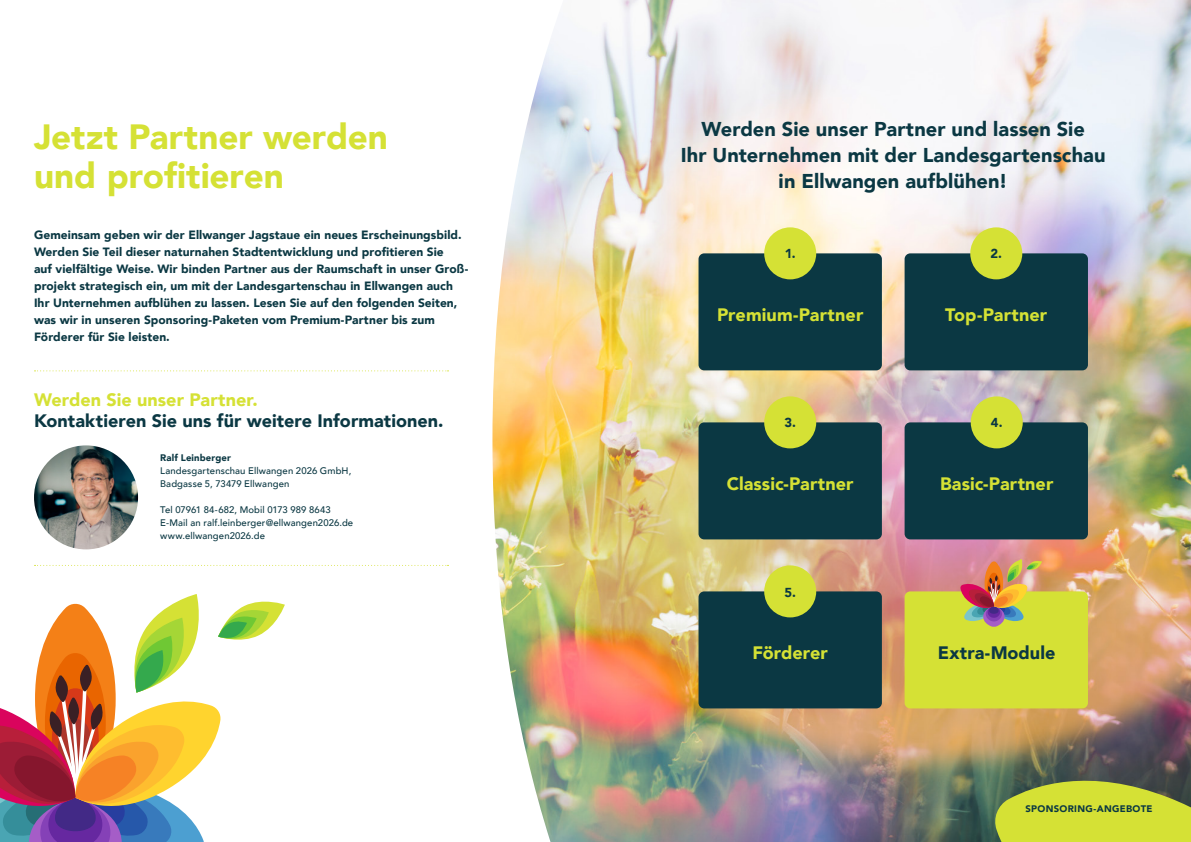
<style>
.page{position:relative;width:1191px;height:842px;background:#fff}
.page>*{position:absolute;margin:0;border:0;box-sizing:border-box;transform-origin:0 0}
.t1{font:900 35px/39px "Avenir";color:#d5e135}
.t2{font:900 20px/26px "Avenir";letter-spacing:.005em;color:#0b3843;text-align:center}
.t3{font:900 18px "Avenir";letter-spacing:.005em;color:#d5e135}
.t4{font:900 18px "Avenir";letter-spacing:.005em;color:#0b3843}
.t5{font:900 13px "Avenir";color:#0b3843}
.t6{font:900 12px/17px "Avenir";letter-spacing:.005em;color:#0b3843}
.t7{font:500 9.5px/13px "Avenir";letter-spacing:.01em;color:#0b3843}
.t8{font:900 9.5px "Avenir";letter-spacing:.025em;color:#0b3843}
</style>
<div class="page">
<img style="left:492px;top:0;width:699px;height:842px">
<svg style="left:0;top:594px;width:285px;height:248px"></svg>
<img style="left:34px;top:445px;width:104px;height:104px;border-radius:52px">
<svg style="left:35px;top:370px;width:413px;height:1px"></svg>
<svg style="left:35px;top:565px;width:413px;height:1px"></svg>
<svg style="left:992px;top:773px;width:199px;height:69px;background:#afbc3a"></svg>
<div style="left:698px;top:253px;width:184px;height:117px;background:#0b3843;border-radius:6px"></div>
<div style="left:764px;top:227px;width:52px;height:52px;background:#d5e135;border-radius:50%"></div>
<div style="left:698px;top:422px;width:184px;height:117px;background:#0b3843;border-radius:6px"></div>
<div style="left:764px;top:396px;width:52px;height:52px;background:#d5e135;border-radius:50%"></div>
<div style="left:698px;top:591px;width:184px;height:117px;background:#0b3843;border-radius:6px"></div>
<div style="left:764px;top:565px;width:52px;height:52px;background:#d5e135;border-radius:50%"></div>
<div style="left:904px;top:253px;width:184px;height:117px;background:#0b3843;border-radius:6px"></div>
<div style="left:970px;top:227px;width:52px;height:52px;background:#d5e135;border-radius:50%"></div>
<div style="left:904px;top:422px;width:184px;height:117px;background:#0b3843;border-radius:6px"></div>
<div style="left:970px;top:396px;width:52px;height:52px;background:#d5e135;border-radius:50%"></div>
<div style="left:904px;top:591px;width:184px;height:117px;background:#d5e135;border-radius:6px"></div>
<img style="left:960px;top:559px;width:82px;height:68px">
<h1 class="t1" style="left:34px;top:117px;width:355px">Jetzt Partner werden und profitieren</h1>
<h2 class="t2" style="left:681px;top:116px;width:426px">Werden Sie unser Partner und lassen Sie<br>Ihr Unternehmen mit der Landesgartenschau in Ellwangen aufblühen!</h2>
<p class="t6" style="left:34px;top:226px;width:436px">Gemeinsam geben wir der Ellwanger Jagstaue ein neues Erscheinungsbild.<br>Werden Sie Teil dieser naturnahen Stadtentwicklung und profitieren Sie<br>auf vielfältige Weise. Wir binden Partner aus der Raumschaft in unser Groß&shy;projekt strategisch ein, um mit der Landesgartenschau in Ellwangen auch Ihr Unternehmen aufblühen zu lassen. Lesen Sie auf den folgenden Seiten, was wir in unseren Sponsoring-Paketen vom Premium-Partner bis zum Förderer für Sie leisten.</p>
<p class="t5" style="left:990px;top:243px;width:13px">2.</p>
<p class="t5" style="left:784px;top:243px;width:13px">1.</p>
<h3 class="t3" style="left:717px;top:299px;width:148px">Premium-Partner</h3>
<h3 class="t3" style="left:945px;top:299px;width:103px">Top-Partner</h3>
<h3 class="t3" style="left:34px;top:385px;width:225px">Werden Sie unser Partner.</h3>
<h3 class="t4" style="left:34px;top:406px;width:411px">Kontaktieren Sie uns für weitere Informationen.</h3>
<p class="t8" style="left:160px;top:450px;width:72px">Ralf Leinberger</p>
<p class="t7" style="left:160px;top:464px;width:193px">Landesgartenschau Ellwangen 2026 GmbH,<br>Badgasse 5, 73479 Ellwangen</p>
<p class="t7" style="left:160px;top:503px;width:194px">Tel 07961 84-682, Mobil 0173 989 8643<br>E-Mail an ralf.leinberger@ellwangen2026.de www.ellwangen2026.de</p>
<p class="t5" style="left:784px;top:412px;width:13px">3.</p>
<p class="t5" style="left:991px;top:412px;width:13px">4.</p>
<h3 class="t3" style="left:727px;top:468px;width:128px">Classic-Partner</h3>
<h3 class="t3" style="left:940px;top:468px;width:115px">Basic-Partner</h3>
<p class="t5" style="left:784px;top:581px;width:13px">5.</p>
<h3 class="t3" style="left:752px;top:637px;width:77px">Förderer</h3>
<h3 class="t4" style="left:938px;top:637px;width:119px">Extra-Module</h3>
<p class="t8" style="left:1025px;top:801px;width:129px">SPONSORING-ANGEBOTE</p>
</div>
